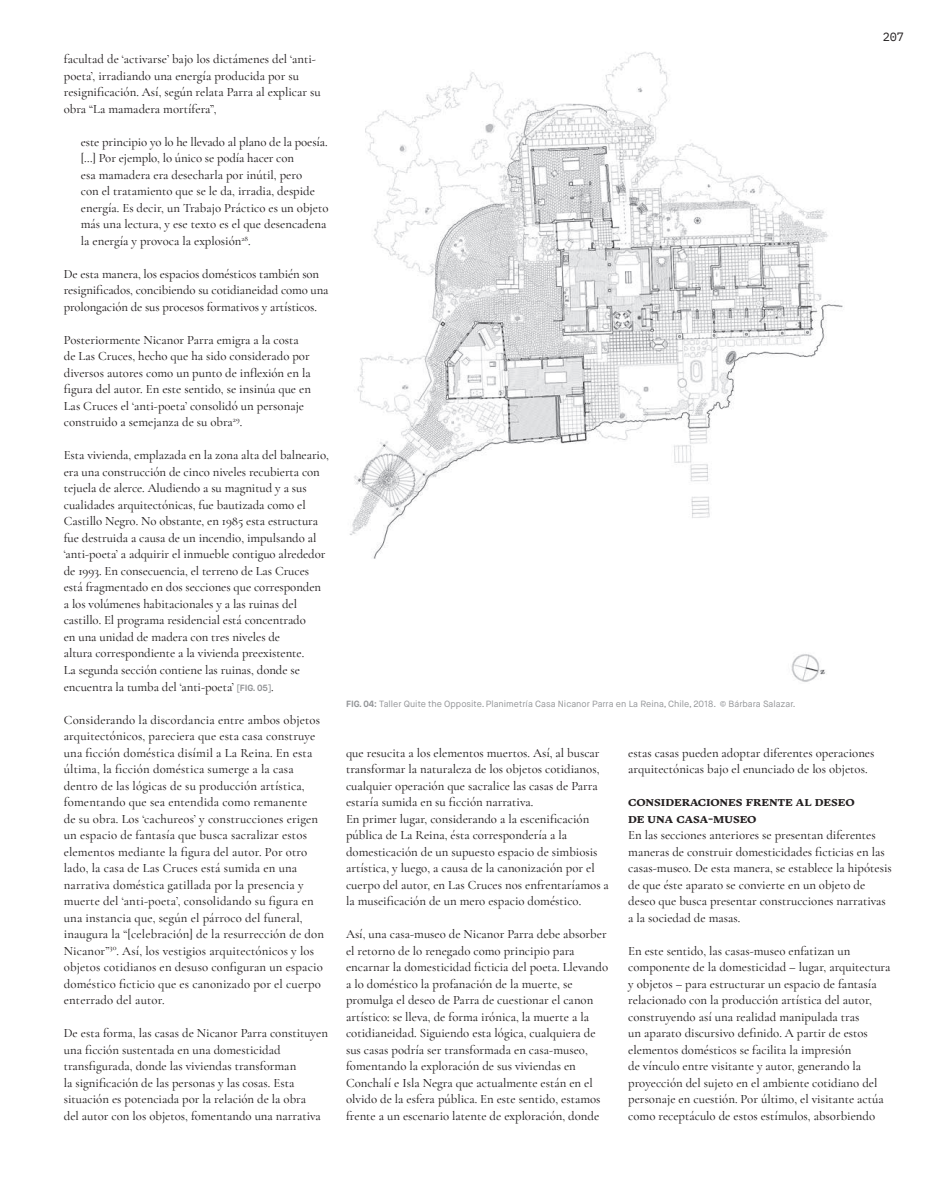
<style>
.page{position:relative;width:936px;height:1191px;background:#fff}
.page>*{position:absolute;margin:0;border:0;box-sizing:border-box;transform-origin:0 0}
.t1{font:700 13.5px/16.5px "GT Sectra";color:#231f20}
.t2{font:500 12.75px/16.5px "Cormorant Garamond";color:#231f20}
.t3{font:12px "IBM Plex Mono";color:#231f20}
.t4{font:9px "Maison Neue";color:#939598}
.s1{font-family:"Maison Neue";font-weight:700;font-size:9px;color:#939598}
.s2{font-weight:700}
</style>
<div class="page">
<img style="left:349px;top:52px;width:494px;height:630px">
<p class="t2" style="left:64px;top:51px;width:258px">facultad de ‘activarse’ bajo los dictámenes del ‘anti&shy;poeta’, irradiando una energía producida por su resignificación. Así, según relata Parra al explicar su obra “La mamadera mortífera”,</p>
<p class="t2" style="left:81px;top:133px;width:249px">este principio yo lo he llevado al plano de la poesía. […] Por ejemplo, lo único se podía hacer con<br>esa mamadera era desecharla por inútil, pero<br>con el tratamiento que se le da, irradia, despide energía. Es decir, un Trabajo Práctico es un objeto más una lectura, y ese texto es el que desencadena la energía y provoca la explosión<sup>28</sup>.</p>
<p class="t2" style="left:64px;top:265px;width:266px">De esta manera, los espacios domésticos también son resignificados, concibiendo su cotidianeidad como una prolongación de sus procesos formativos y artísticos.</p>
<p class="t2" style="left:64px;top:331px;width:249px">Posteriormente Nicanor Parra emigra a la costa de Las Cruces, hecho que ha sido considerado por diversos autores como un punto de inflexión en la figura del autor. En este sentido, se insinúa que en Las Cruces el ‘anti-poeta’ consolidó un personaje construido a semejanza de su obra<sup>29</sup>.</p>
<p class="t2" style="left:64px;top:447px;width:266px">Esta vivienda, emplazada en la zona alta del balneario, era una construcción de cinco niveles recubierta con tejuela de alerce. Aludiendo a su magnitud y a sus cualidades arquitectónicas, fue bautizada como el Castillo Negro. No obstante, en 1985 esta estructura fue destruida a causa de un incendio, impulsando al ‘anti-poeta’ a adquirir el inmueble contiguo alrededor de 1993. En consecuencia, el terreno de Las Cruces está fragmentado en dos secciones que corresponden a los volúmenes habitacionales y a las ruinas del castillo. El programa residencial está concentrado<br>en una unidad de madera con tres niveles de<br>altura correspondiente a la vivienda preexistente.<br>La segunda sección contiene las ruinas, donde se encuentra la tumba del ‘anti-poeta’ <span class="s1">[</span><span class="s1">FIG</span><span class="s1">.</span> <span class="s1">05]</span>.</p>
<p class="t2" style="left:64px;top:711px;width:262px">Considerando la discordancia entre ambos objetos arquitectónicos, pareciera que esta casa construye una ficción doméstica disímil a La Reina. En esta última, la ficción doméstica sumerge a la casa dentro de las lógicas de su producción artística, fomentando que sea entendida como remanente<br>de su obra. Los ‘cachureos’ y construcciones erigen un espacio de fantasía que busca sacralizar estos elementos mediante la figura del autor. Por otro lado, la casa de Las Cruces está sumida en una narrativa doméstica gatillada por la presencia y muerte del ‘anti-poeta’, consolidando su figura en una instancia que, según el párroco del funeral, inaugura la “[celebración] de la resurrección de don Nicanor”<sup>30</sup>. Así, los vestigios arquitectónicos y los objetos cotidianos en desuso configuran un espacio doméstico ficticio que es canonizado por el cuerpo enterrado del autor.</p>
<p class="t2" style="left:64px;top:1024px;width:266px">De esta forma, las casas de Nicanor Parra constituyen una ficción sustentada en una domesticidad transfigurada, donde las viviendas transforman<br>la significación de las personas y las cosas. Esta situación es potenciada por la relación de la obra<br>del autor con los objetos, fomentando una narrativa</p>
<p class="t3" style="left:882px;top:28px;width:23px">207</p>
<p class="t4" style="left:346px;top:698px;width:451px"><span class="s2">FIG</span><span class="s2">.</span> <span class="s2">04:</span> Taller Quite the Opposite. Planimetría Casa Nicanor Parra en La Reina, Chile, 2018. © Bárbara Salazar.</p>
<p class="t2" style="left:346px;top:744px;width:264px">que resucita a los elementos muertos. Así, al buscar transformar la naturaleza de los objetos cotidianos, cualquier operación que sacralice las casas de Parra estaría sumida en su ficción narrativa.<br>En primer lugar, considerando a la escenificación pública de La Reina, ésta correspondería a la domesticación de un supuesto espacio de simbiosis artística, y luego, a causa de la canonización por el cuerpo del autor, en Las Cruces nos enfrentaríamos a la museificación de un mero espacio doméstico.</p>
<p class="t2" style="left:346px;top:925px;width:263px">Así, una casa-museo de Nicanor Parra debe absorber el retorno de lo renegado como principio para encarnar la domesticidad ficticia del poeta. Llevando a lo doméstico la profanación de la muerte, se promulga el deseo de Parra de cuestionar el canon artístico: se lleva, de forma irónica, la muerte a la cotidianeidad. Siguiendo esta lógica, cualquiera de sus casas podría ser transformada en casa-museo, fomentando la exploración de sus viviendas en Conchalí e Isla Negra que actualmente están en el olvido de la esfera pública. En este sentido, estamos frente a un escenario latente de exploración, donde</p>
<p class="t2" style="left:628px;top:744px;width:248px">estas casas pueden adoptar diferentes operaciones arquitectónicas bajo el enunciado de los objetos.</p>
<p class="t1" style="left:628px;top:793px;width:228px">consideraciones frente al deseo de una casa-museo</p>
<p class="t2" style="left:628px;top:826px;width:265px">En las secciones anteriores se presentan diferentes maneras de construir domesticidades ficticias en las casas-museo. De esta manera, se establece la hipótesis de que éste aparato se convierte en un objeto de deseo que busca presentar construcciones narrativas a la sociedad de masas.</p>
<p class="t2" style="left:628px;top:942px;width:264px">En este sentido, las casas-museo enfatizan un componente de la domesticidad – lugar, arquitectura y objetos – para estructurar un espacio de fantasía relacionado con la producción artística del autor, construyendo así una realidad manipulada tras<br>un aparato discursivo definido. A partir de estos elementos domésticos se facilita la impresión<br>de vínculo entre visitante y autor, generando la proyección del sujeto en el ambiente cotidiano del personaje en cuestión. Por último, el visitante actúa como receptáculo de estos estímulos, absorbiendo</p>
</div>
